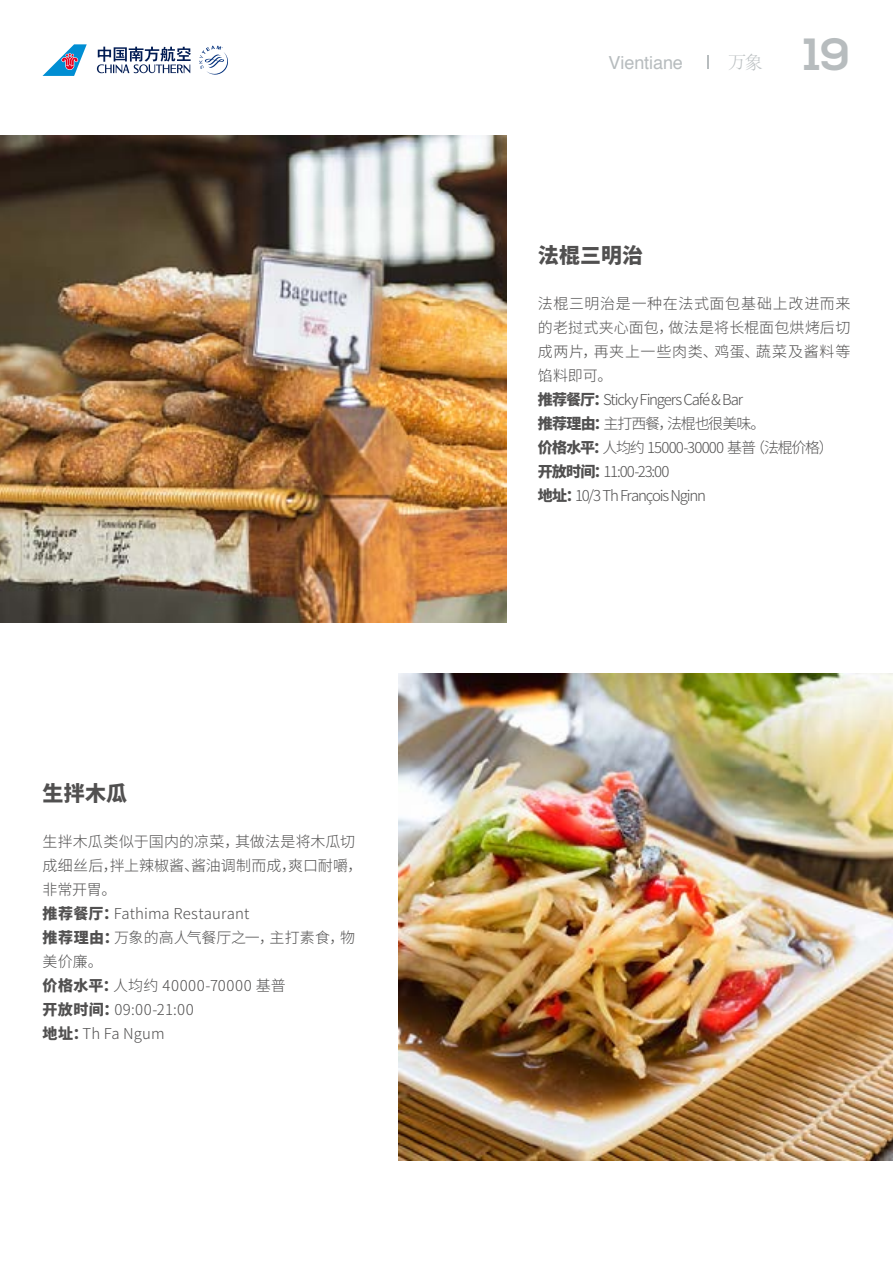
<style>
.page{position:relative;width:893px;height:1263px;background:#fff}
.page>*{position:absolute;margin:0;border:0;box-sizing:border-box;transform-origin:0 0}
.t1{font:700 45px "Nexa";color:#b7bcbe}
.t2{font:900 21px "Noto Sans Hans";letter-spacing:.005em;color:#515050}
.t3{font:18px "Helvetica";letter-spacing:-.005em;color:#b7bcbe}
.t4{font:300 18px "Adobe Song Std";color:#b7bcbe}
.t5{font:300 15px/24px "Noto Sans Hans";letter-spacing:-.035em;color:#515050}
.t6{font:300 15px/24px "Noto Sans Hans";letter-spacing:.005em;color:#515050}
.s1{font-weight:900}
</style>
<div class="page">
<svg style="left:43px;top:44px;width:44px;height:32px"></svg>
<svg style="left:199px;top:46px;width:29px;height:29px"></svg>
<svg style="left:96px;top:47px;width:95px;height:27px"></svg>
<svg style="left:707px;top:55px;width:2px;height:13px"></svg>
<img style="left:0;top:135px;width:507px;height:487px">
<img style="left:399px;top:673px;width:494px;height:487px">
<h2 class="t2" style="left:43px;top:781px;width:86px">生拌木瓜</h2>
<p class="t6" style="left:43px;top:829px;width:322px">生拌木瓜类似于国内的凉菜，其做法是将木瓜切成细丝后，拌上辣椒酱、酱油调制而成，爽口耐嚼，非常开胃。<br><span class="s1">推荐餐厅：</span>Fathima Restaurant<br><span class="s1">推荐理由：</span>万象的高人气餐厅之一，主打素食，物美价廉。<br><span class="s1">价格水平：</span>人均约 40000-70000 基普<br><span class="s1">开放时间：</span>09:00-21:00<br><span class="s1">地址：</span>Th Fa Ngum</p>
<p class="t3" style="left:609px;top:48px;width:76px">Vientiane</p>
<p class="t4" style="left:728px;top:53px;width:36px">万象</p>
<h1 class="t1" style="left:804px;top:28px;width:48px">19</h1>
<h2 class="t2" style="left:538px;top:243px;width:107px">法棍三明治</h2>
<p class="t5" style="left:538px;top:291px;width:314px">法棍三明治是一种在法式面包基础上改进而来的老挝式夹心面包，做法是将长棍面包烘烤后切成两片，再夹上一些肉类、鸡蛋、蔬菜及酱料等馅料即可。<br><span class="s1">推荐餐厅：</span>Sticky Fingers Café &amp; Bar<br><span class="s1">推荐理由：</span>主打西餐，法棍也很美味。<br><span class="s1">价格水平：</span>人均约 15000-30000 基普（法棍价格）<span class="s1">开放时间：</span>11:00-23:00<br><span class="s1">地址：</span>10/3 Th François Nginn</p>
</div>
